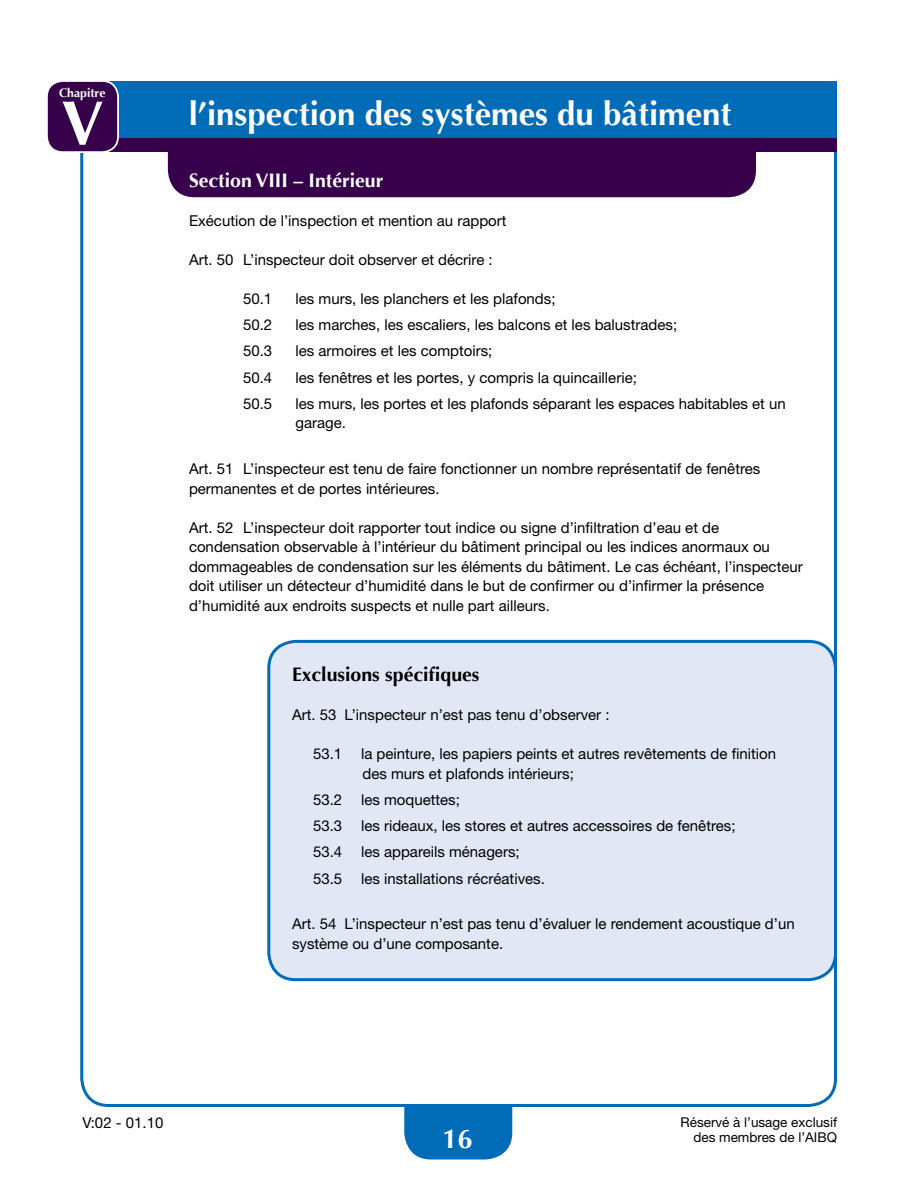
<style>
.page{position:relative;width:918px;height:1188px;background:#fff}
.page>*{position:absolute;margin:0;border:0;box-sizing:border-box;transform-origin:0 0}
.t1{font:700 63.15px "Optima";color:#fff}
.t2{font:700 33px "Optima";color:#fff}
.t3{font:700 27px "Optima";color:#fff}
.t4{font:700 19.5px "Optima";color:#fff}
.t5{font:700 19.5px "Optima";color:#000}
.t6{font:15px/19.5px "Helvetica Neue";color:#000}
.t7{font:13.5px/15px "Helvetica Neue";color:#000;text-align:right}
.t8{font:700 12.3px "Optima";color:#fff}
</style>
<div class="page">
<div style="left:404px;top:1073px;width:108px;height:87px;background:#006bb6;border-radius:27px"></div>
<div style="left:399px;top:1071px;width:118px;height:35px;background:#fff"></div>
<div style="left:168px;top:90px;width:588px;height:107px;background:#37004a;border-radius:27px"></div>
<div style="left:81px;top:118px;width:756px;height:34px;background:#37004a"></div>
<div style="left:81px;top:81px;width:756px;height:57px;background:#006bb6"></div>
<div style="left:47px;top:81px;width:71px;height:71px;background:#37004a;border-radius:16px"></div>
<div style="left:46px;top:80px;width:73px;height:73px;border:2px solid #fff;border-radius:16px"></div>
<div style="left:269px;top:641px;width:566px;height:339px;background:#e1e7f5;border-radius:27px"></div>
<div style="left:267px;top:640px;width:570px;height:341px;border:3px solid #006bb6;border-radius:27px"></div>
<p class="t8" style="left:59px;top:86px;width:48px">Chapitre</p>
<h1 class="t1" style="left:61px;top:87px;width:44px">V</h1>
<h2 class="t2" style="left:189px;top:94px;width:544px">l’inspection des systèmes du bâtiment</h2>
<h3 class="t4" style="left:189px;top:169px;width:196px">Section VIII – Intérieur</h3>
<p class="t6" style="left:189px;top:211px;width:319px">Exécution de l’inspection et mention au rapport</p>
<p class="t6" style="left:189px;top:250px;width:305px">Art. 50 L’inspecteur doit observer et décrire :</p>
<p class="t6" style="left:243px;top:289px;width:31px">50.1</p>
<p class="t6" style="left:296px;top:289px;width:262px">les murs, les planchers et les plafonds;</p>
<p class="t6" style="left:243px;top:315px;width:31px">50.2</p>
<p class="t6" style="left:296px;top:315px;width:383px">les marches, les escaliers, les balcons et les balustrades;</p>
<p class="t6" style="left:243px;top:341px;width:31px">50.3</p>
<p class="t6" style="left:296px;top:341px;width:198px">les armoires et les comptoirs;</p>
<p class="t6" style="left:243px;top:367px;width:31px">50.4</p>
<p class="t6" style="left:296px;top:367px;width:343px">les fenêtres et les portes, y compris la quincaillerie;</p>
<p class="t6" style="left:243px;top:394px;width:31px">50.5</p>
<p class="t6" style="left:296px;top:394px;width:492px">les murs, les portes et les plafonds séparant les espaces habitables et un garage.</p>
<p class="t6" style="left:189px;top:459px;width:573px">Art. 51 L’inspecteur est tenu de faire fonctionner un nombre représentatif de fenêtres permanentes et de portes intérieures.</p>
<p class="t6" style="left:189px;top:517px;width:615px">Art. 52 L’inspecteur doit rapporter tout indice ou signe d’infiltration d’eau et de condensation observable à l’intérieur du bâtiment principal ou les indices anormaux ou dommageables de condensation sur les éléments du bâtiment. Le cas échéant, l’inspecteur doit utiliser un détecteur d’humidité dans le but de confirmer ou d’infirmer la présence d’humidité aux endroits suspects et nulle part ailleurs.</p>
<p class="t6" style="left:82px;top:1113px;width:83px">V:02 - 01.10</p>
<h3 class="t5" style="left:292px;top:663px;width:189px">Exclusions spécifiques</h3>
<p class="t6" style="left:292px;top:705px;width:319px">Art. 53 L’inspecteur n’est pas tenu d’observer :</p>
<p class="t6" style="left:313px;top:744px;width:31px">53.1</p>
<p class="t6" style="left:361px;top:744px;width:417px">la peinture, les papiers peints et autres revêtements de finition des murs et plafonds intérieurs;</p>
<p class="t6" style="left:313px;top:790px;width:31px">53.2</p>
<p class="t6" style="left:361px;top:790px;width:100px">les moquettes;</p>
<p class="t6" style="left:313px;top:816px;width:31px">53.3</p>
<p class="t6" style="left:361px;top:816px;width:376px">les rideaux, les stores et autres accessoires de fenêtres;</p>
<p class="t6" style="left:313px;top:842px;width:31px">53.4</p>
<p class="t6" style="left:361px;top:842px;width:160px">les appareils ménagers;</p>
<p class="t6" style="left:313px;top:868px;width:31px">53.5</p>
<p class="t6" style="left:361px;top:868px;width:185px">les installations récréatives.</p>
<p class="t6" style="left:292px;top:914px;width:504px">Art. 54 L’inspecteur n’est pas tenu d’évaluer le rendement acoustique d’un système ou d’une composante.</p>
<h3 class="t3" style="left:443px;top:1123px;width:32px">16</h3>
<p class="t7" style="left:681px;top:1114px;width:158px">Réservé à l’usage exclusif des membres de l’AIBQ</p>
</div>
